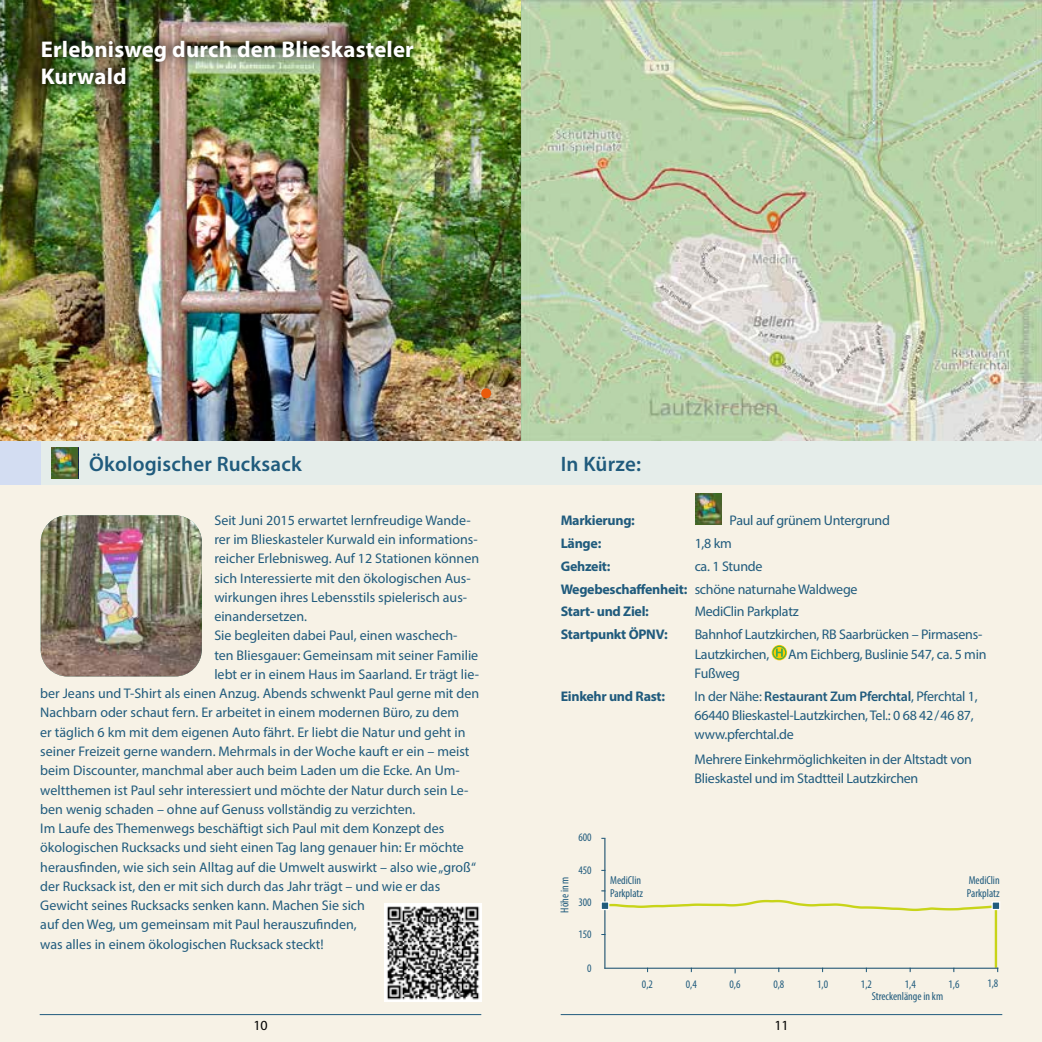
<style>
.page{position:relative;width:1042px;height:1042px;background:#fff}
.page>*{position:absolute;margin:0;border:0;box-sizing:border-box;transform-origin:0 0}
.t1{font:700 22.75px/27.3px "Myriad Pro";letter-spacing:.01em;color:#fff}
.t2{font:600 21px "Myriad Pro";letter-spacing:.01em;color:#205b7d}
.t3{font:14px "Myriad Pro";color:#205b7d}
.t4{font:14px/19.2px "Myriad Pro";letter-spacing:-.02em;color:#205b7d}
.t5{font:700 14px "Myriad Pro";letter-spacing:-.02em;color:#205b7d}
.t6{font:14px "Myriad Pro";color:#000}
.t7{font:condensed 11.55px/12.8px "Myriad Pro";color:#205b7d}
.s1{font-weight:700}
.s2{font-weight:600}
</style>
<div class="page">
<div style="left:0;top:0;width:536px;height:1042px;background:#f7f2e6"></div>
<div style="left:506px;top:0;width:536px;height:1042px;background:#f7f2e6"></div>
<img style="left:521px;top:0;width:521px;height:441px">
<hr style="left:40px;top:1014px;width:441px;height:1px;background:#205b7d">
<hr style="left:561px;top:1014px;width:441px;height:1px;background:#205b7d">
<img style="left:0;top:0;width:521px;height:441px">
<div style="left:41px;top:441px;width:1001px;height:44px;background:#e5edea"></div>
<div style="left:0;top:441px;width:41px;height:44px;background:#d3ddf2"></div>
<svg style="left:771px;top:645px;width:16px;height:15px"></svg>
<svg style="left:773px;top:646px;width:13px;height:13px"></svg>
<div style="left:772px;top:646px;width:14px;height:13px;border:1px solid #41ad4f;border-radius:50%"></div>
<svg style="left:776px;top:648px;width:7px;height:9px"></svg>
<hr style="left:994px;top:908px;width:3px;height:60px;background:#c8d419">
<hr style="left:604px;top:839px;width:1px;height:129px;background:#205b7d">
<svg style="left:604px;top:898px;width:394px;height:14px"></svg>
<div style="left:601px;top:902px;width:8px;height:7px;background:#205b7d"></div>
<div style="left:600px;top:901px;width:9px;height:9px;border:1px solid #fff"></div>
<div style="left:992px;top:902px;width:7px;height:7px;background:#205b7d"></div>
<div style="left:991px;top:901px;width:9px;height:9px;border:1px solid #fff"></div>
<hr style="left:605px;top:968px;width:393px;height:1px;background:#205b7d">
<img style="left:41px;top:515px;width:161px;height:161px">
<img style="left:696px;top:494px;width:26px;height:31px">
<img style="left:52px;top:448px;width:26px;height:31px">
<img style="left:31px;top:30px;width:393px;height:65px">
<div style="left:481px;top:388px;width:10px;height:10px;background:#ea5b0b;border-radius:50%"></div>
<img style="left:384px;top:904px;width:98px;height:97px">
<h1 class="t1" style="left:41px;top:35px;width:375px">Erlebnisweg durch den Blieskasteler<br>Kurwald</h1>
<h2 class="t2" style="left:89px;top:450px;width:214px">Ökologischer Rucksack</h2>
<h2 class="t2" style="left:561px;top:450px;width:82px">In Kürze:</h2>
<p class="t3" style="left:214px;top:511px;width:258px">Seit Juni 2015 erwartet lernfreudige Wande-</p>
<p class="t3" style="left:214px;top:531px;width:265px">rer im Blieskasteler Kurwald ein informations-</p>
<p class="t3" style="left:214px;top:550px;width:266px">reicher Erlebnisweg. Auf 12 Stationen können</p>
<p class="t3" style="left:214px;top:569px;width:258px">sich Interessierte mit den ökologischen Aus-</p>
<p class="t3" style="left:214px;top:588px;width:254px">wirkungen ihres Lebensstils spielerisch aus-</p>
<p class="t3" style="left:214px;top:608px;width:94px">einandersetzen.</p>
<p class="t3" style="left:214px;top:627px;width:245px">Sie begleiten dabei Paul, einen waschech-</p>
<p class="t3" style="left:214px;top:646px;width:265px">ten Bliesgauer: Gemeinsam mit seiner Familie</p>
<p class="t3" style="left:214px;top:665px;width:266px">lebt er in einem Haus im Saarland. Er trägt lie-</p>
<p class="t3" style="left:40px;top:685px;width:440px">ber Jeans und T-Shirt als einen Anzug. Abends schwenkt Paul gerne mit den</p>
<p class="t3" style="left:40px;top:704px;width:420px">Nachbarn oder schaut fern. Er arbeitet in einem modernen Büro, zu dem</p>
<p class="t3" style="left:40px;top:723px;width:427px">er täglich 6 km mit dem eigenen Auto fährt. Er liebt die Natur und geht in</p>
<p class="t3" style="left:40px;top:742px;width:431px">seiner Freizeit gerne wandern. Mehrmals in der Woche kauft er ein – meist</p>
<p class="t3" style="left:40px;top:762px;width:421px">beim Discounter, manchmal aber auch beim Laden um die Ecke. An Um-</p>
<p class="t3" style="left:40px;top:781px;width:430px">weltthemen ist Paul sehr interessiert und möchte der Natur durch sein Le-</p>
<p class="t3" style="left:40px;top:800px;width:377px">ben wenig schaden – ohne auf Genuss vollständig zu verzichten.</p>
<p class="t3" style="left:40px;top:819px;width:405px">Im Laufe des Themenwegs beschäftigt sich Paul mit dem Konzept des</p>
<p class="t3" style="left:40px;top:839px;width:425px">ökologischen Rucksacks und sieht einen Tag lang genauer hin: Er möchte</p>
<p class="t3" style="left:40px;top:858px;width:437px">herausfinden, wie sich sein Alltag auf die Umwelt auswirkt – also wie „groß“</p>
<p class="t3" style="left:40px;top:877px;width:401px">der Rucksack ist, den er mit sich durch das Jahr trägt – und wie er das</p>
<p class="t3" style="left:40px;top:896px;width:326px">Gewicht seines Rucksacks senken kann. Machen Sie sich</p>
<p class="t3" style="left:40px;top:916px;width:318px">auf den Weg, um gemeinsam mit Paul herauszufinden,</p>
<p class="t3" style="left:40px;top:935px;width:285px">was alles in einem ökologischen Rucksack steckt!</p>
<p class="t5" style="left:561px;top:511px;width:76px">Markierung:</p>
<p class="t4" style="left:729px;top:510px;width:162px">Paul auf grünem Untergrund</p>
<p class="t5" style="left:561px;top:534px;width:42px">Länge:</p>
<p class="t3" style="left:694px;top:534px;width:39px">1,8 km</p>
<p class="t5" style="left:561px;top:557px;width:51px">Gehzeit:</p>
<p class="t4" style="left:561px;top:554px;width:298px;line-height:22.9px;text-indent:134px">ca. 1 Stunde<br><span class="s1">Wegebeschaffenheit:</span> schöne naturnahe Waldwege<br><span class="s1">Start- und Ziel:</span></p>
<p class="t4" style="left:694px;top:602px;width:106px">MediClin Parkplatz</p>
<p class="t5" style="left:561px;top:625px;width:108px">Startpunkt ÖPNV:</p>
<p class="t4" style="left:694px;top:625px;width:289px">Bahnhof Lautzkirchen, RB Saarbrücken – Pirmasens-<br>Lautzkirchen,</p>
<p class="t4" style="left:788px;top:644px;width:200px">Am Eichberg, Buslinie 547, ca. 5 min</p>
<p class="t3" style="left:694px;top:664px;width:47px">Fußweg</p>
<p class="t5" style="left:561px;top:687px;width:106px">Einkehr und Rast:</p>
<p class="t4" style="left:694px;top:686px;width:285px">In der Nähe: <span class="s2">Restaurant Zum Pferchtal</span>, Pferchtal 1,<br>66440 Blieskastel-Lautzkirchen, Tel.: 0 68 42/46 87, www.pferchtal.de</p>
<p class="t4" style="left:694px;top:749px;width:279px">Mehrere Einkehrmöglichkeiten in der Altstadt von<br>Blieskastel und im Stadtteil Lautzkirchen</p>
<p class="t7" style="left:578px;top:831px;width:15px">600</p>
<p class="t7" style="left:578px;top:863px;width:15px">450</p>
<p class="t7" style="left:558px;top:912px;width:37px;rotate:-90deg">Höhe in m</p>
<p class="t7" style="left:610px;top:874px;width:34px">MediClin<br>Parkplatz</p>
<p class="t7" style="left:967px;top:874px;width:34px">MediClin<br>Parkplatz</p>
<p class="t7" style="left:578px;top:895px;width:15px">300</p>
<p class="t7" style="left:578px;top:927px;width:15px">150</p>
<p class="t7" style="left:587px;top:961px;width:6px">0</p>
<p class="t7" style="left:642px;top:977px;width:13px">0,2</p>
<p class="t7" style="left:686px;top:977px;width:13px">0,4</p>
<p class="t7" style="left:729px;top:977px;width:13px">0,6</p>
<p class="t7" style="left:773px;top:977px;width:13px">0,8</p>
<p class="t7" style="left:817px;top:977px;width:13px">1,0</p>
<p class="t7" style="left:861px;top:977px;width:13px">1,2</p>
<p class="t7" style="left:905px;top:977px;width:13px">1,4</p>
<p class="t7" style="left:948px;top:977px;width:13px">1,6</p>
<p class="t7" style="left:987px;top:977px;width:13px">1,8</p>
<p class="t7" style="left:872px;top:989px;width:73px">Streckenlänge in km</p>
<p class="t6" style="left:253px;top:1016px;width:16px">10</p>
<p class="t6" style="left:774px;top:1016px;width:16px">11</p>
</div>
